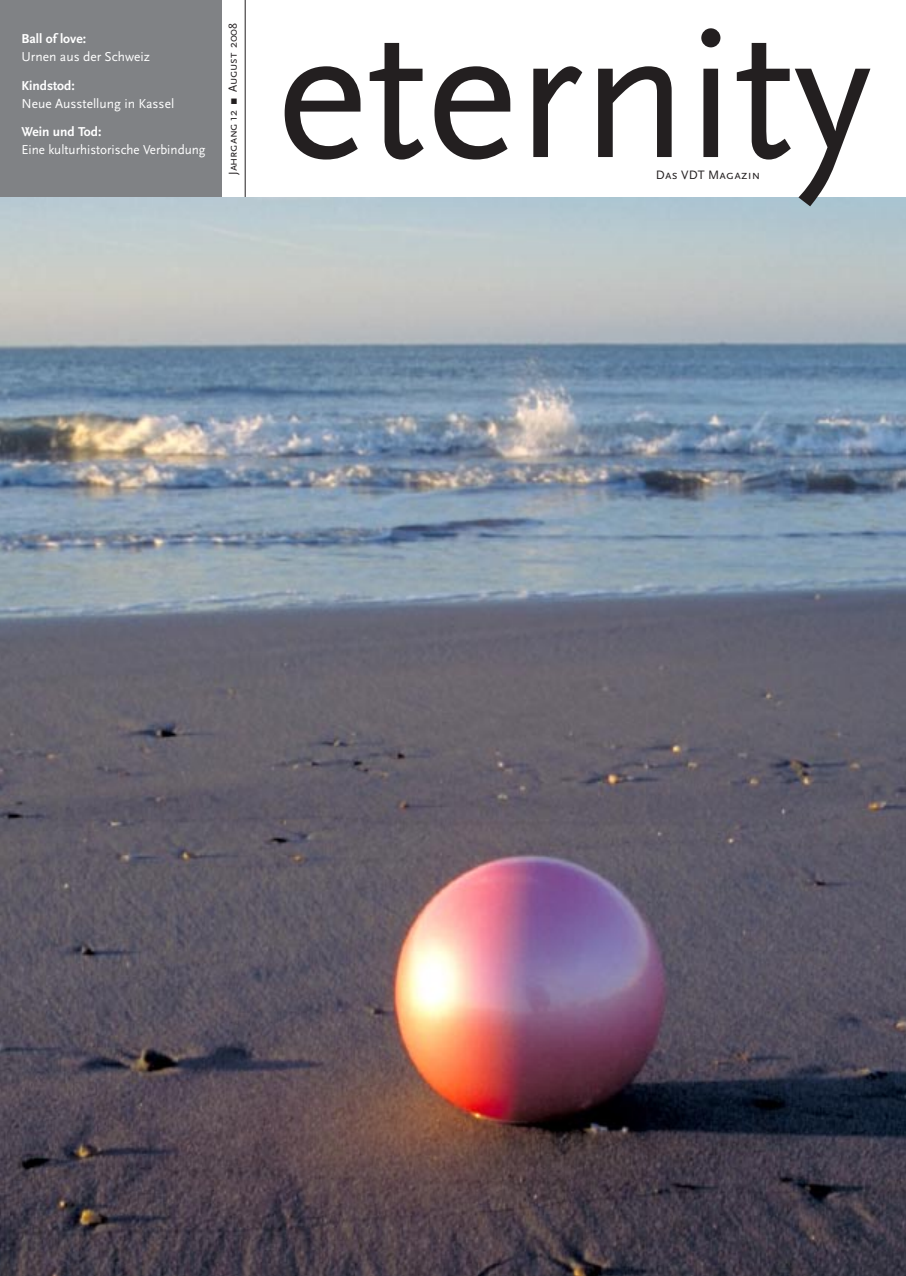
<style>
.page{position:relative;width:906px;height:1276px;background:#fff}
.page>*{position:absolute;margin:0;border:0;box-sizing:border-box;transform-origin:0 0}
.t1{font:195px "Scala Sans";letter-spacing:-.005em;color:#231f20}
.t2{font:13.5px "Scala Sans";color:#fff}
.t3{font:700 13.5px "Scala Sans";color:#fff}
.t4{font:12.75px "Scala Sans Caps";letter-spacing:.01em;color:#231f20}
.t5{font:12px "Scala Sans Caps";letter-spacing:-.02em;color:#231f20}
.s1{font-family:"Scala Sans"}
</style>
<div class="page">
<div style="left:0;top:0;width:222px;height:199px;background:#808285"></div>
<hr style="left:245px;top:0;width:1px;height:197px;background:#231f20">
<img style="left:0;top:197px;width:906px;height:1079px">
<p class="t3" style="left:22px;top:32px;width:66px">Ball of love:</p>
<p class="t2" style="left:22px;top:50px;width:130px">Urnen aus der Schweiz</p>
<p class="t3" style="left:22px;top:78px;width:55px">Kindstod:</p>
<p class="t2" style="left:22px;top:96px;width:154px">Neue Ausstellung in Kassel</p>
<p class="t3" style="left:22px;top:125px;width:81px">Wein und Tod:</p>
<p class="t2" style="left:22px;top:143px;width:186px">Eine kulturhistorische Verbindung</p>
<p class="t5" style="left:226px;top:175px;width:153px;rotate:-90deg">Jahrgang <span class="s1">12 π</span> August <span class="s1">2008</span></p>
<p class="t1" style="left:276px;top:-12px;width:597px">eternity</p>
<p class="t4" style="left:656px;top:168px;width:106px">Das VDT Magazin</p>
</div>
